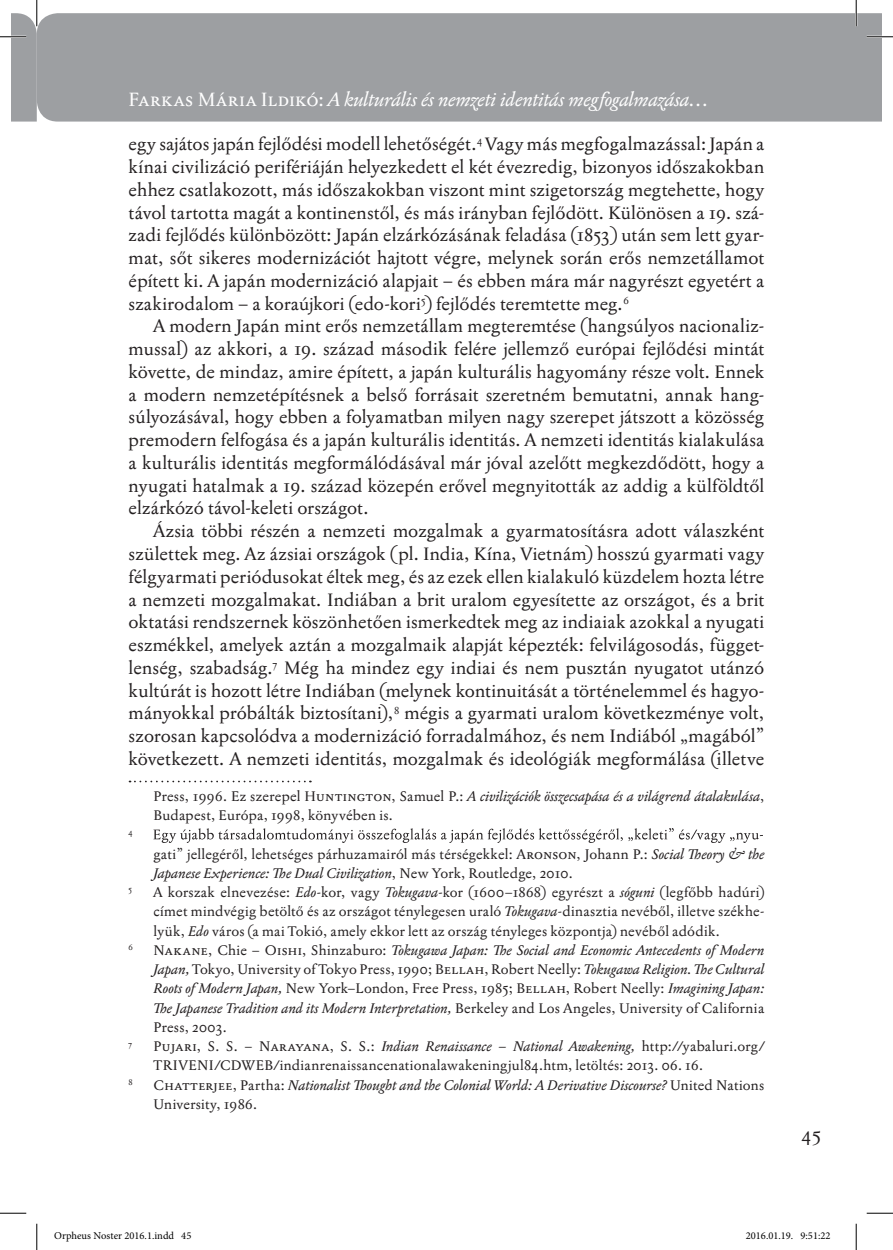
<style>
.page{position:relative;width:893px;height:1250px;background:#fff}
.page>*{position:absolute;margin:0;border:0;box-sizing:border-box;transform-origin:0 0}
.t1{font:italic 19.25px "Jannon T Moderne Pro";letter-spacing:-.005em;color:#fff}
.t2{font:19.25px "Jannon T Moderne Pro";color:#231f20}
.kenyér{font:18.03px/22.8px "Jannon T Moderne Pro";color:#231f20;text-align:justify}
.láb{font:18.03px/22.8px "Jannon T Moderne Pro";color:#231f20;text-align:justify}
.láb-2{font:14px/19.2px "Jannon T Moderne Pro";letter-spacing:.02em;color:#231f20}
.kenyér-2{font:14px/19.2px "Jannon T Moderne Pro";letter-spacing:.01em;color:#231f20}
.láb-3{font:italic 14px/19.2px "Jannon T Moderne Pro";letter-spacing:.01em;color:#231f20}
.t3{font:10.5px "Minion Pro";color:#000}
.láb-4{font:8.22px "Jannon T Moderne Pro";color:#231f20}
.s1{font-style:normal}
.s2{font-style:italic}
</style>
<div class="page">
<div style="left:37px;top:13px;width:843px;height:108px;background:#9d9fa2"></div>
<svg style="left:129px;top:780px;width:182px;height:2px"></svg>
<svg style="left:153px;top:828px;width:609px;height:14px"></svg>
<hr style="left:866px;top:36px;width:26px;height:2px;background:#fff">
<hr style="left:36px;top:0;width:2px;height:26px;background:#fff">
<hr style="left:854px;top:0;width:2px;height:26px;background:#fff">
<svg style="left:866px;top:36px;width:26px;height:1px"></svg>
<svg style="left:0;top:1212px;width:26px;height:1px"></svg>
<svg style="left:866px;top:1212px;width:26px;height:1px"></svg>
<svg style="left:0;top:0;width:37px;height:121px"></svg>
<svg style="left:36px;top:1223px;width:1px;height:26px"></svg>
<svg style="left:855px;top:0;width:1px;height:26px"></svg>
<svg style="left:855px;top:1223px;width:1px;height:26px"></svg>
<p class="t1" style="left:129px;top:87px;width:580px"><span class="s1">Farkas Mária Ildikó:</span> A kulturális és nemzeti identitás megfogalmazása…</p>
<p class="láb" style="left:129px;top:132px;width:637px">egy sajátos japán fejlődési modell lehetőségét.<sup>4</sup> Vagy más megfogalmazással: Japán a kínai civilizáció perifériáján helyezkedett el két évezredig, bizonyos időszakokban ehhez csatlakozott, más időszakokban viszont mint szigetország megtehette, hogy távol tartotta magát a kontinenstől, és más irányban fejlődött. Különösen a 19. szá&shy;zadi fejlődés különbözött: Japán elzárkózásának feladása (1853) után sem lett gyar&shy;mat, sőt sikeres modernizációt hajtott végre, melynek során erős nemzetállamot épített ki. A japán modernizáció alapjait – és ebben mára már nagyrészt egyetért a szakirodalom – a koraújkori (edo-kori<sup>5</sup>) fejlődés teremtette meg.<sup>6</sup></p>
<p class="kenyér" style="left:129px;top:314px;width:637px;text-indent:25px">A modern Japán mint erős nemzetállam megteremtése (hangsúlyos nacionaliz&shy;mussal) az akkori, a 19. század második felére jellemző európai fejlődési mintát követte, de mindaz, amire épített, a japán kulturális hagyomány része volt. Ennek a modern nemzetépítésnek a belső forrásait szeretném bemutatni, annak hang&shy;súlyozásával, hogy ebben a folyamatban milyen nagy szerepet játszott a közösség premodern felfogása és a japán kulturális identitás. A nemzeti identitás kialakulása a kulturális identitás megformálódásával már jóval azelőtt megkezdődött, hogy a nyugati hatalmak a 19. század közepén erővel megnyitották az addig a külföldtől elzárkózó távol-keleti országot.</p>
<p class="kenyér" style="left:129px;top:519px;width:637px;text-indent:25px">Ázsia többi részén a nemzeti mozgalmak a gyarmatosításra adott válaszként születtek meg. Az ázsiai országok (pl. India, Kína, Vietnám) hosszú gyarmati vagy félgyarmati periódusokat éltek meg, és az ezek ellen kialakuló küzdelem hozta létre a nemzeti mozgalmakat. Indiában a brit uralom egyesítette az országot, és a brit oktatási rendszernek köszönhetően ismerkedtek meg az indiaiak azokkal a nyugati eszmékkel, amelyek aztán a mozgalmaik alapját képezték: felvilágosodás, függet&shy;lenség, szabadság.<sup>7</sup> Még ha mindez egy indiai és nem pusztán nyugatot utánzó kultúrát is hozott létre Indiában (melynek kontinuitását a történelemmel és hagyo&shy;mányokkal próbálták biztosítani),<sup>8</sup> mégis a gyarmati uralom következménye volt, szorosan kapcsolódva a modernizáció forradalmához, és nem Indiából „magából” következett. A nemzeti identitás, mozgalmak és ideológiák megformálása (illetve</p>
<p class="kenyér-2" style="left:153px;top:786px;width:612px">Press, 1996. Ez szerepel Huntington, Samuel P.: <span class="s2">A civilizációk összecsapása és a világrend átalakulása</span>,<br>Budapest, Európa, 1998, könyvében is.</p>
<p class="láb-4" style="left:129px;top:826px;width:5px">4</p>
<p class="láb-2" style="left:153px;top:843px;width:612px">gati” jellegéről, lehetséges párhuzamairól más térségekkel: Aronson, Johann P.: <span class="s2">Social Theory &amp; the<br>Japanese Experience: The Dual Civilization</span>, New York, Routledge, 2010.</p>
<p class="láb-4" style="left:129px;top:884px;width:5px">5</p>
<p class="láb-2" style="left:153px;top:882px;width:612px;text-align:justify">A korszak elnevezése: <span class="s2">Edo</span>-kor, vagy <span class="s2">Tokugava</span>-kor (1600–1868) egyrészt a <span class="s2">sóguni</span> (legfőbb hadúri) címet mindvégig betöltő és az országot ténylegesen uraló <span class="s2">Tokugava</span>-dinasztia nevéből, illetve székhe&shy;lyük, <span class="s2">Edo</span> város (a mai Tokió, amely ekkor lett az ország tényleges központja) nevéből adódik.</p>
<p class="láb-4" style="left:129px;top:941px;width:6px">6</p>
<p class="láb-2" style="left:153px;top:940px;width:612px;text-align:justify">Nakane, Chie – Oishi, Shinzaburo: <span class="s2">Tokugawa Japan: The Social and Economic Antecedents of Modern Japan,</span> Tokyo, University of Tokyo Press, 1990; Bellah, Robert Neelly: <span class="s2">Tokugawa Religion. The Cultural Roots of Modern Japan,</span> New York–London, Free Press, 1985; Bellah, Robert Neelly: <span class="s2">Imagining Japan:<br>The Japanese Tradition and its Modern Interpretation,</span> Berkeley and Los Angeles, University of California Press, 2003.</p>
<p class="láb-4" style="left:129px;top:1038px;width:5px">7</p>
<p class="láb-2" style="left:153px;top:1036px;width:612px">Pujari, S. S. – Narayana, S. S.: <span class="s2">Indian Renaissance – National Awakening,</span> http://yabaluri.org/<br>TRIVENI/CDWEB/indianrenaissancenationalawakeningjul84.htm, letöltés: 2013. 06. 16.</p>
<p class="láb-4" style="left:129px;top:1076px;width:6px">8</p>
<p class="láb-3" style="left:153px;top:1075px;width:612px"><span class="s1">Chatterjee, Partha:</span> Nationalist Thought and the Colonial World: A Derivative Discourse? <span class="s1">United Nations<br>University, 1986.</span></p>
<p class="t2" style="left:800px;top:1125px;width:22px">45</p>
<p class="t3" style="left:54px;top:1228px;width:138px">Orpheus Noster 2016.1.indd 45</p>
<p class="t3" style="left:745px;top:1228px;width:86px">2016.01.19. 9:51:22</p>
</div>
